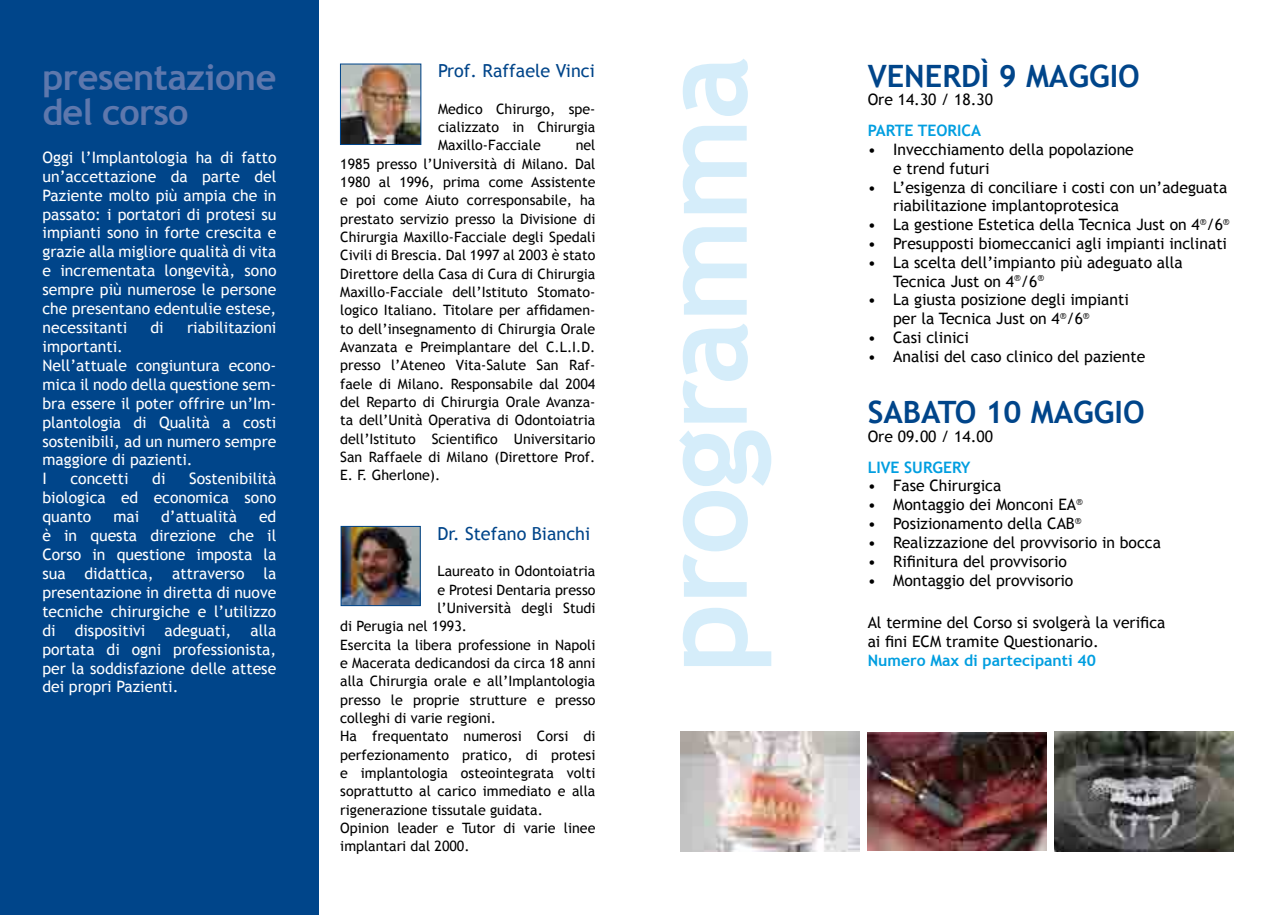
<style>
.page{position:relative;width:1276px;height:915px;background:#fff}
.page>*{position:absolute;margin:0;border:0;box-sizing:border-box;transform-origin:0 0}
.t1{font:700 120px "Trebuchet MS";color:#d5edfa}
.t2{font:700 36px/34.5px "Trebuchet MS";letter-spacing:-.015em;color:#5e78ad}
.t3{font:700 30.75px "Trebuchet MS";color:#00458a}
.t4{font:18px "Trebuchet MS";color:#00458a}
.t5{font:15.75px/18.9px "Trebuchet MS";color:#fff;text-align:justify}
.t6{font:15.75px/18.8px "Trebuchet MS";color:#000}
.t7{font:700 15.75px "Trebuchet MS";color:#009ee0}
.t8{font:14.25px/18.3px "Trebuchet MS";color:#000;text-align:justify}
</style>
<div class="page">
<div style="left:0;top:0;width:319px;height:914px;background:#00458a"></div>
<img style="left:680px;top:731px;width:179px;height:119px">
<img style="left:1054px;top:731px;width:179px;height:119px">
<img style="left:867px;top:732px;width:179px;height:118px">
<img style="left:342px;top:66px;width:77px;height:77px">
<div style="left:340px;top:64px;width:81px;height:81px;border:1px solid #00458a"></div>
<img style="left:343px;top:528px;width:75px;height:75px">
<div style="left:341px;top:526px;width:79px;height:79px;border:1px solid #00458a"></div>
<h2 class="t2" style="left:43px;top:60px;width:235px">presentazione del corso</h2>
<p class="t5" style="left:43px;top:148px;width:235px">Oggi l’Implantologia ha di fatto un’accettazione da parte del Paziente molto più ampia che in passato: i portatori di protesi su impianti sono in forte crescita e grazie alla migliore qualità di vita e incrementata longevità, sono sempre più numerose le persone che presentano edentulie estese, necessitanti</p>
<p class="t5" style="left:150px;top:318px;width:15px">di</p>
<p class="t5" style="left:187px;top:318px;width:91px">riabilitazioni</p>
<p class="t5" style="left:42px;top:337px;width:235px;text-align:left">importanti.<br>Nell’attuale congiuntura econo&shy;mica il nodo della questione sem&shy;bra essere il poter offrire un’Im&shy;plantologia di Qualità a costi sostenibili, ad un numero sempre maggiore di pazienti.<br>I</p>
<p class="t5" style="left:42px;top:469px;width:235px;text-indent:147px">Sostenibilità biologica ed economica sono quanto</p>
<p class="t5" style="left:70px;top:469px;width:60px">concetti</p>
<p class="t5" style="left:152px;top:469px;width:15px">di</p>
<p class="t5" style="left:113px;top:507px;width:27px">mai</p>
<p class="t5" style="left:161px;top:507px;width:77px">d’attualità</p>
<p class="t5" style="left:42px;top:507px;width:235px;text-indent:217px">ed è in questa direzione che il Corso in questione imposta la sua didattica, attraverso la presentazione in diretta di nuove tecniche chirurgiche e l’utilizzo di dispositivi adeguati, alla portata di ogni professionista, per la soddisfazione delle attese dei propri Pazienti.</p>
<p class="t4" style="left:438px;top:60px;width:158px">Prof. Raffaele Vinci</p>
<p class="t8" style="left:438px;top:100px;width:159px">Medico Chirurgo, spe&shy;cializzato in Chirurgia Maxillo-Facciale</p>
<p class="t8" style="left:340px;top:136px;width:257px;text-indent:235px">nel 1985 presso l’Università di Milano. Dal 1980 al 1996, prima come Assistente e poi come Aiuto corresponsabile, ha prestato servizio presso la Divisione di Chirurgia Maxillo-Facciale degli Spedali Civili di Brescia. Dal 1997 al 2003 è stato Direttore della Casa di Cura di Chirurgia Maxillo-Facciale dell’Istituto Stomato&shy;logico Italiano. Titolare per affidamen&shy;to dell’insegnamento di Chirurgia Orale Avanzata e Preimplantare del C.L.I.D. presso l’Ateneo Vita-Salute San Raf&shy;faele di Milano. Responsabile dal 2004 del Reparto di Chirurgia Orale Avanza&shy;ta dell’Unità Operativa di Odontoiatria dell’Istituto Scientifico Universitario San Raffaele di Milano (Direttore Prof.<br>E. F. Gherlone).</p>
<p class="t4" style="left:437px;top:522px;width:154px">Dr. Stefano Bianchi</p>
<p class="t8" style="left:437px;top:562px;width:159px">Laureato in Odontoiatria</p>
<p class="t8" style="left:437px;top:580px;width:159px">e Protesi Dentaria presso</p>
<p class="t8" style="left:437px;top:598px;width:159px">l’Università degli Studi</p>
<p class="t8" style="left:340px;top:617px;width:128px">di Perugia nel 1993.</p>
<p class="t8" style="left:340px;top:635px;width:257px">Esercita la libera professione in Napoli</p>
<p class="t8" style="left:340px;top:653px;width:257px">e Macerata dedicandosi da circa 18 anni</p>
<p class="t8" style="left:340px;top:672px;width:257px">alla Chirurgia orale e all’Implantologia</p>
<p class="t8" style="left:340px;top:690px;width:257px">presso le proprie strutture e presso</p>
<p class="t8" style="left:340px;top:708px;width:157px">colleghi di varie regioni.</p>
<p class="t8" style="left:340px;top:727px;width:257px">Ha frequentato numerosi Corsi di</p>
<p class="t8" style="left:340px;top:745px;width:257px">perfezionamento pratico, di protesi</p>
<p class="t8" style="left:340px;top:763px;width:257px">e implantologia osteointegrata volti</p>
<p class="t8" style="left:340px;top:782px;width:257px">soprattutto al carico immediato e alla</p>
<p class="t8" style="left:340px;top:800px;width:204px">rigenerazione tissutale guidata.</p>
<p class="t8" style="left:340px;top:818px;width:257px">Opinion leader e Tutor di varie linee</p>
<p class="t8" style="left:340px;top:836px;width:131px">implantari dal 2000.</p>
<h1 class="t1" style="left:629px;top:672px;width:618px;rotate:-90deg">programma</h1>
<h3 class="t3" style="left:867px;top:56px;width:274px">Venerdì 9 Maggio</h3>
<p class="t6" style="left:867px;top:91px;width:127px">Ore 14.30 / 18.30</p>
<p class="t7" style="left:867px;top:121px;width:115px">PARTE TEORI CA</p>
<p class="t6" style="left:893px;top:140px;width:242px;text-indent:-26px">• Invecchiamento della popolazione e trend futuri</p>
<p class="t6" style="left:893px;top:178px;width:335px;text-indent:-26px">• L’esigenza di conciliare i costi con un’adeguata riabilitazione implantoprotesica</p>
<p class="t6" style="left:867px;top:215px;width:363px">• La gestione Estetica della Tecnica Just on 4<sup>®</sup>/6<sup>®</sup></p>
<p class="t6" style="left:867px;top:234px;width:361px">• Presupposti biomeccanici agli impianti inclinati</p>
<p class="t6" style="left:893px;top:253px;width:291px;text-indent:-26px">• La scelta dell’impianto più adeguato alla<br>Tecnica Just on 4<sup>®</sup>/6<sup>®</sup></p>
<p class="t6" style="left:893px;top:290px;width:237px;text-indent:-26px">• La giusta posizione degli impianti per la Tecnica Just on 4<sup>®</sup>/6<sup>®</sup></p>
<p class="t6" style="left:867px;top:328px;width:103px">• Casi clinici</p>
<p class="t6" style="left:867px;top:347px;width:279px">• Analisi del caso clinico del paziente</p>
<h3 class="t3" style="left:867px;top:392px;width:278px">SABATO 10 Maggio</h3>
<p class="t6" style="left:867px;top:427px;width:127px">Ore 09.00 / 14.00</p>
<p class="t7" style="left:867px;top:457px;width:104px">LIVE SURGERY</p>
<p class="t6" style="left:867px;top:476px;width:135px">• Fase Chirurgica</p>
<p class="t6" style="left:867px;top:495px;width:216px">• Montaggio dei Monconi EA<sup>®</sup></p>
<p class="t6" style="left:867px;top:514px;width:215px">• Posizionamento della CAB<sup>®</sup></p>
<p class="t6" style="left:867px;top:533px;width:295px">• Realizzazione del provvisorio in bocca</p>
<p class="t6" style="left:867px;top:551px;width:201px">• Rifinitura del provvisorio</p>
<p class="t6" style="left:867px;top:570px;width:207px">• Montaggio del provvisorio</p>
<p class="t6" style="left:867px;top:613px;width:299px">Al termine del Corso si svolgerà la verifica ai fini ECM tramite Questionario.</p>
<p class="t7" style="left:867px;top:650px;width:230px">Numero Max di partecipanti 40</p>
</div>
